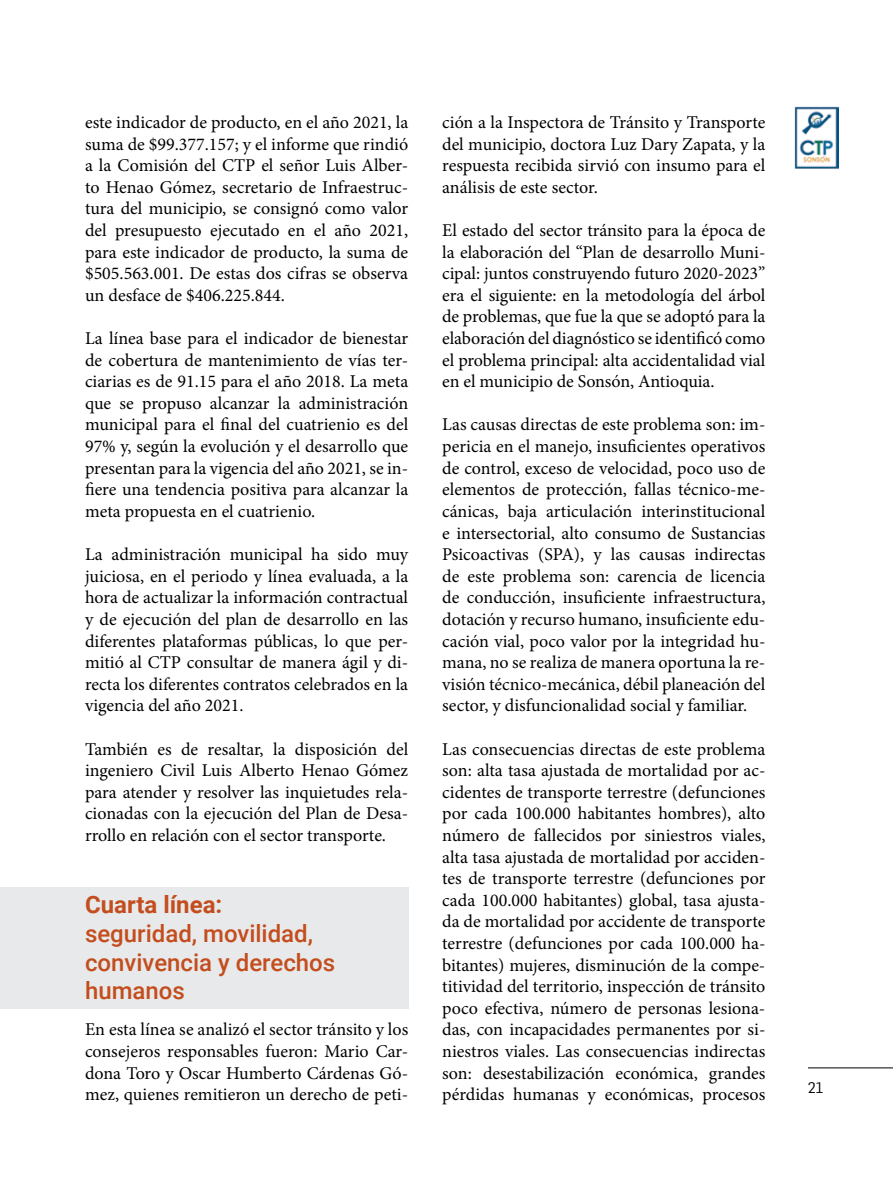
<style>
.page{position:relative;width:893px;height:1191px;background:#fff}
.page>*{position:absolute;margin:0;border:0;box-sizing:border-box;transform-origin:0 0}
.t1{font:500 24px/28.8px "Roboto";color:#c34d1d}
.t2{font:700 24px "Roboto";color:#c34d1d}
.t3{font:18px/21.6px "Minion Pro";color:#000;text-align:justify}
.t4{font:15px "Flama";color:#000}
</style>
<div class="page">
<img style="left:794px;top:106px;width:45px;height:62px">
<hr style="left:808px;top:1067px;width:85px;height:1px;background:#000">
<div style="left:0;top:887px;width:408px;height:122px;background:#e8e9eb"></div>
<p class="t3" style="left:85px;top:111px;width:325px">este indicador de producto, en el año 2021, la suma de $99.377.157; y el informe que rindió a la Comisión del CTP el señor Luis Alber&shy;to Henao Gómez, secretario de Infraestruc&shy;tura del municipio, se consignó como valor del presupuesto ejecutado en el año 2021, para este indicador de producto, la suma de $505.563.001. De estas dos cifras se observa un desface de $406.225.844.</p>
<p class="t3" style="left:85px;top:327px;width:325px">La línea base para el indicador de bienestar de cobertura de mantenimiento de vías ter&shy;ciarias es de 91.15 para el año 2018. La meta que se propuso alcanzar la administración municipal para el final del cuatrienio es del 97% y, según la evolución y el desarrollo que presentan para la vigencia del año 2021, se in&shy;fiere una tendencia positiva para alcanzar la meta propuesta en el cuatrienio.</p>
<p class="t3" style="left:85px;top:543px;width:325px">La administración municipal ha sido muy juiciosa, en el periodo y línea evaluada, a la hora de actualizar la información contractual y de ejecución del plan de desarrollo en las diferentes plataformas públicas, lo que per&shy;mitió al CTP consultar de manera ágil y di&shy;recta los diferentes contratos celebrados en la vigencia del año 2021.</p>
<p class="t3" style="left:85px;top:738px;width:325px">También es de resaltar, la disposición del ingeniero Civil Luis Alberto Henao Gómez para atender y resolver las inquietudes rela&shy;cionadas con la ejecución del Plan de Desa&shy;rrollo en relación con el sector transporte.</p>
<h1 class="t2" style="left:85px;top:887px;width:139px">Cuarta línea:</h1>
<h1 class="t1" style="left:85px;top:918px;width:252px">seguridad, movilidad, convivencia y derechos humanos</h1>
<p class="t3" style="left:85px;top:1019px;width:325px">En esta línea se analizó el sector tránsito y los consejeros responsables fueron: Mario Car&shy;dona Toro y Oscar Humberto Cárdenas Gó&shy;mez, quienes remitieron un derecho de peti-</p>
<p class="t3" style="left:442px;top:111px;width:325px">ción a la Inspectora de Tránsito y Transporte del municipio, doctora Luz Dary Zapata, y la respuesta recibida sirvió con insumo para el análisis de este sector.</p>
<p class="t3" style="left:442px;top:219px;width:325px">El estado del sector tránsito para la época de la elaboración del “Plan de desarrollo Muni&shy;cipal: juntos construyendo futuro 2020-2023” era el siguiente: en la metodología del árbol de problemas, que fue la que se adoptó para la elaboración del diagnóstico se identificó como el problema principal: alta accidentalidad vial en el municipio de Sonsón, Antioquia.</p>
<p class="t3" style="left:442px;top:414px;width:325px">Las causas directas de este problema son: im&shy;pericia en el manejo, insuficientes operativos de control, exceso de velocidad, poco uso de elementos de protección, fallas técnico-me&shy;cánicas, baja articulación interinstitucional e intersectorial, alto consumo de Sustancias Psicoactivas (SPA), y las causas indirectas de este problema son: carencia de licencia de conducción, insuficiente infraestructura, dotación y recurso humano, insuficiente edu&shy;cación vial, poco valor por la integridad hu&shy;mana, no se realiza de manera oportuna la re&shy;visión técnico-mecánica, débil planeación del sector, y disfuncionalidad social y familiar.</p>
<p class="t3" style="left:442px;top:738px;width:325px">Las consecuencias directas de este problema son: alta tasa ajustada de mortalidad por ac&shy;cidentes de transporte terrestre (defunciones por cada 100.000 habitantes hombres), alto número de fallecidos por siniestros viales, alta tasa ajustada de mortalidad por acciden&shy;tes de transporte terrestre (defunciones por cada 100.000 habitantes) global, tasa ajusta&shy;da de mortalidad por accidente de transporte terrestre (defunciones por cada 100.000 ha&shy;bitantes) mujeres, disminución de la compe&shy;titividad del territorio, inspección de tránsito poco efectiva, número de personas lesiona&shy;das, con incapacidades permanentes por si&shy;niestros viales. Las consecuencias indirectas son: desestabilización económica, grandes pérdidas humanas y económicas, procesos</p>
<p class="t4" style="left:808px;top:1077px;width:17px">21</p>
</div>
